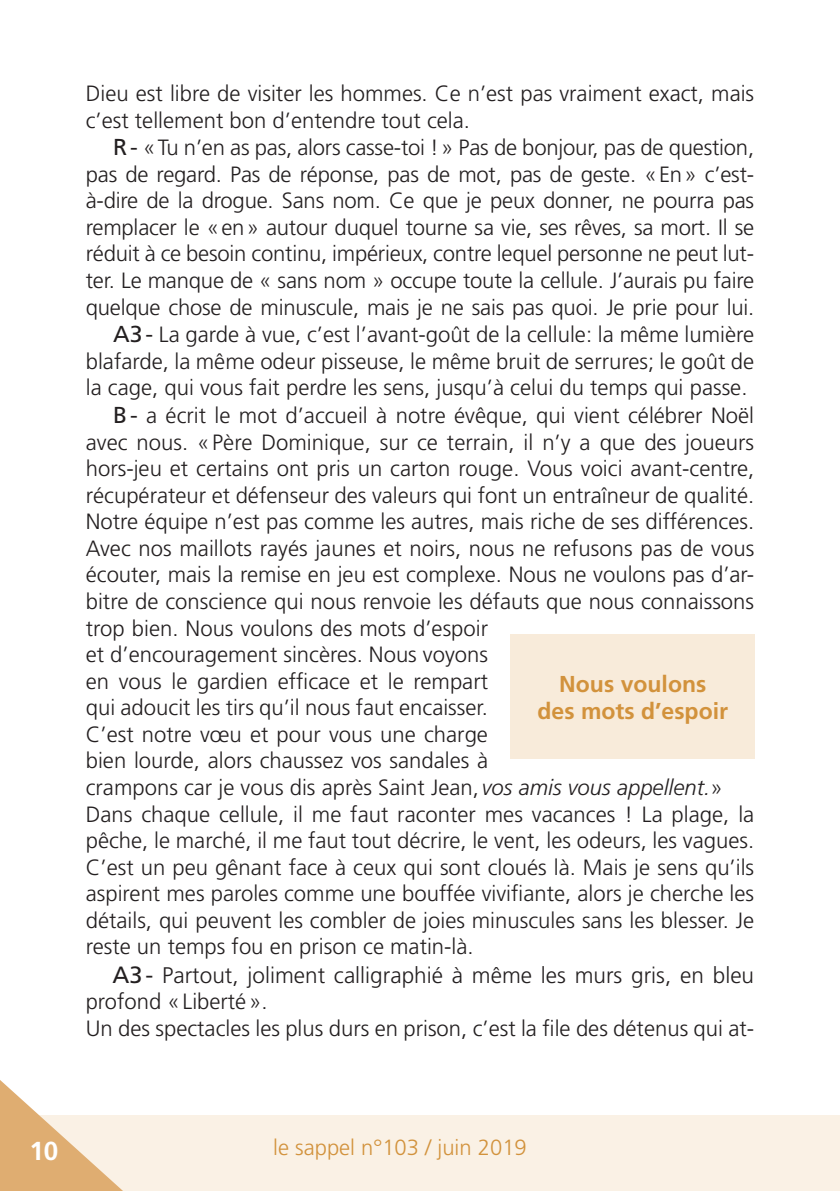
<style>
.page{position:relative;width:840px;height:1191px;background:#fff}
.page>*{position:absolute;margin:0;border:0;box-sizing:border-box;transform-origin:0 0}
.t1{font:700 26px "Frutiger";color:#fff}
.t2{font:700 23px/27.6px "Frutiger";color:#d2923c;text-align:center}
.t3{font:300 22.6px "Frutiger";color:#231f20}
.t4{font:300 22px/26.6px "Frutiger";color:#231f20;text-align:justify}
.t5{font:300 22px "Frutiger";color:#d2923c}
.s1{font-weight:400;font-size:23px}
.s2{font-style:italic}
.s3{font-weight:400;font-size:23.6px}
.s4{font-size:21.8px}
</style>
<div class="page">
<div style="left:0;top:1115px;width:839px;height:76px;background:#faf1e5"></div>
<svg style="left:0;top:1080px;width:123px;height:111px"></svg>
<div style="left:510px;top:634px;width:244px;height:124px;background:#f8ebda"></div>
<p class="t4" style="left:86px;top:80px;width:669px">Dieu est libre de visiter les hommes. Ce n’est pas vraiment exact, mais c’est tellement bon d’entendre tout cela.</p>
<p class="t4" style="left:86px;top:134px;width:669px;text-indent:27px"><span class="s1">R-</span> «Tu n’en as pas, alors casse-toi !» Pas de bonjour, pas de question, pas de regard. Pas de réponse, pas de mot, pas de geste. «En» c’est&shy;à-dire de la drogue. Sans nom. Ce que je peux donner, ne pourra pas remplacer le «en» autour duquel tourne sa vie, ses rêves, sa mort. Il se réduit à ce besoin continu, impérieux, contre lequel personne ne peut lut&shy;ter. Le manque de « sans nom » occupe toute la cellule. J’aurais pu faire quelque chose de minuscule, mais je ne sais pas quoi. Je prie pour lui.</p>
<p class="t4" style="left:86px;top:321px;width:669px;text-indent:27px"><span class="s1">A3-</span> La garde à vue, c’est l’avant-goût de la cellule: la même lumière blafarde, la même odeur pisseuse, le même bruit de serrures; le goût de la cage, qui vous fait perdre les sens, jusqu’à celui du temps qui passe.</p>
<p class="t4" style="left:86px;top:402px;width:669px;text-align:left;text-indent:27px"><span class="s1">B-</span> a écrit le mot d’accueil à notre évêque, qui vient célébrer Noël avec nous. «Père Dominique, sur ce terrain, il n’y a que des joueurs hors-jeu et certains ont pris un carton rouge. Vous voici avant-centre, récupérateur et défenseur des valeurs qui font un entraîneur de qualité.<br>Notre équipe n’est pas comme les autres, mais riche de ses différences.<br>Avec nos maillots rayés jaunes et noirs, nous ne refusons pas de vous écouter, mais la remise en jeu est complexe. Nous ne voulons pas d’ar&shy;bitre de conscience qui nous renvoie les défauts que nous connaissons trop bien. Nous voulons des mots d’espoir<br>et d’encouragement sincères. Nous voyons<br>en vous le gardien efficace et le rempart<br>qui adoucit les tirs qu’il nous faut encaisser.<br>C’est notre vœu et pour vous une charge<br>bien lourde, alors chaussez vos sandales à<br>crampons car je vous dis après Saint Jean, <span class="s2">vos amis vous appellent.</span>»</p>
<p class="t4" style="left:86px;top:800px;width:669px">Dans chaque cellule, il me faut raconter mes vacances ! La plage, la pêche, le marché, il me faut tout décrire, le vent, les odeurs, les vagues.<br>C’est un peu gênant face à ceux qui sont cloués là. Mais je sens qu’ils aspirent mes paroles comme une bouffée vivifiante, alors je cherche les détails, qui peuvent les combler de joies minuscules sans les blesser. Je reste un temps fou en prison ce matin-là.</p>
<p class="t3" style="left:112px;top:962px;width:642px"><span class="s3">A3-</span> Partout, joliment calligraphié à même les murs gris, en bleu</p>
<p class="t4" style="left:86px;top:988px;width:183px"><span class="s4">pro</span>fond «Liberté».</p>
<p class="t4" style="left:86px;top:1014px;width:669px">Un des spectacles les plus durs en prison, c’est la file des détenus qui at-</p>
<p class="t2" style="left:537px;top:669px;width:192px">Nous voulons<br>des mots d’espoir</p>
<p class="t1" style="left:29px;top:1135px;width:30px">10</p>
<p class="t5" style="left:273px;top:1134px;width:255px">le sappel n°103 / juin 2019</p>
</div>
